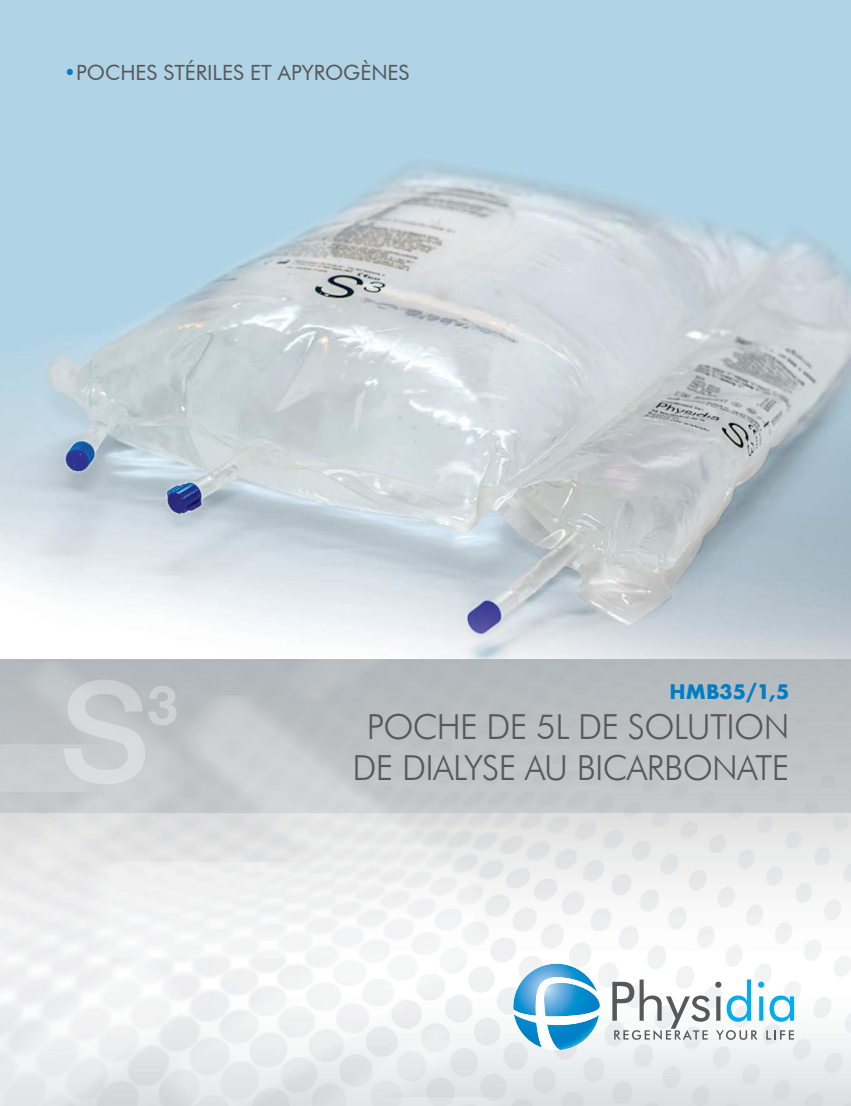
<style>
.page{position:relative;width:851px;height:1106px;background:#fff}
.page>*{position:absolute;margin:0;border:0;box-sizing:border-box;transform-origin:0 0}
.t1{font:300 34.5px/40.5px "Futura BT";letter-spacing:-.02em;color:#57585a;text-align:center}
.t2{font:21px "Futura BT";color:#57585a}
.t3{font:700 19.5px "Futura";color:#007dc5}
.s1{color:#007dc5}
</style>
<div class="page">
<img style="left:0;top:0;width:850px;height:659px">
<img style="left:0;top:812px;width:850px;height:294px">
<div style="left:513px;top:963px;width:86px;height:87px;background:#fff;border-radius:50%"></div>
<svg style="left:715px;top:979px;width:36px;height:42px"></svg>
<svg style="left:758px;top:981px;width:36px;height:40px"></svg>
<svg style="left:716px;top:1030px;width:41px;height:9px"></svg>
<svg style="left:766px;top:1030px;width:27px;height:9px"></svg>
<img style="left:513px;top:963px;width:84px;height:51px">
<img style="left:544px;top:982px;width:55px;height:34px">
<img style="left:547px;top:1014px;width:52px;height:36px">
<img style="left:513px;top:1014px;width:29px;height:33px">
<svg style="left:612px;top:979px;width:97px;height:61px"></svg>
<svg style="left:64px;top:679px;width:113px;height:105px;background:#c9ccce"></svg>
<p class="t2" style="left:64px;top:64px;width:347px"><span class="s1">•</span>POCHES STÉRILES ET APYROGÈNES</p>
<p class="t3" style="left:669px;top:682px;width:121px">HMB35/1,5</p>
<p class="t1" style="left:352px;top:707px;width:438px">POCHE DE 5L DE SOLUTION<br>DE DIALYSE AU BICARBONATE</p>
</div>
